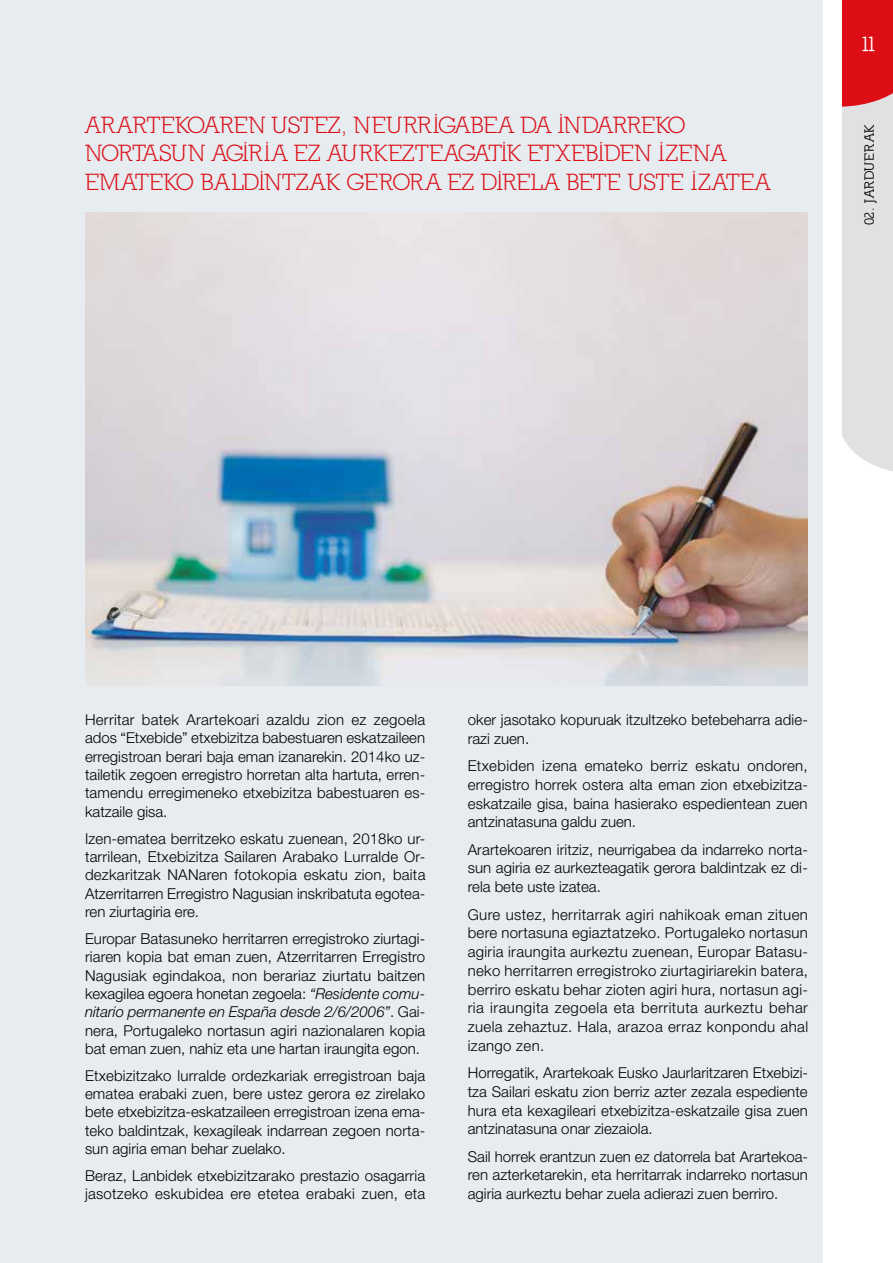
<style>
.page{position:relative;width:893px;height:1263px;background:#fff}
.page>*{position:absolute;margin:0;border:0;box-sizing:border-box;transform-origin:0 0}
._02_LADILLA_02{font:24px/28.8px "Nilland";letter-spacing:.01em;color:#dc0d15}
.t1{font:700 21px "Nilland";color:#fff}
._00_TEXTO_GENERAL{font:300 15px/18.3px "Helvetica Neue LT Std";letter-spacing:.005em;color:#000;text-align:justify}
.t2{font:700 13.5px "Nilland";letter-spacing:.045em;color:#000}
.s1{font-style:italic}
</style>
<div class="page">
<div style="left:0;top:0;width:823px;height:1263px;background:#e6ecf0"></div>
<svg style="left:842px;top:0;width:51px;height:472px;background:#e0b3b6"></svg>
<img style="left:85px;top:213px;width:723px;height:472px">
<p class="_02_LADILLA_02" style="left:85px;top:110px;width:687px">ARARTEKOAREN USTEZ, NEURRIGABEA DA INDARREKO<br>NORTASUN AGIRIA EZ AURKEZTEAGATIK ETXEBIDEN IZENA<br>EMATEKO BALDINTZAK GERORA EZ DIRELA BETE USTE IZATEA</p>
<h2 class="t1" style="left:860px;top:32px;width:19px">11</h2>
<p class="t2" style="left:861px;top:225px;width:102px;rotate:-90deg">02. JARDUERAK</p>
<p class="_00_TEXTO_GENERAL" style="left:85px;top:710px;width:342px">Herritar batek Arartekoari azaldu zion ez zegoela ados “Etxebide” etxebizitza babestuaren eskatzaileen erregistroan berari baja eman izanarekin. 2014ko uz&shy;tailetik zegoen erregistro horretan alta hartuta, erren&shy;tamendu erregimeneko etxebizitza babestuaren es&shy;katzaile gisa.</p>
<p class="_00_TEXTO_GENERAL" style="left:85px;top:829px;width:342px">Izen-ematea berritzeko eskatu zuenean, 2018ko ur&shy;tarrilean, Etxebizitza Sailaren Arabako Lurralde Or&shy;dezkaritzak NANaren fotokopia eskatu zion, baita Atzerritarren Erregistro Nagusian inskribatuta egotea&shy;ren ziurtagiria ere.</p>
<p class="_00_TEXTO_GENERAL" style="left:85px;top:929px;width:342px">Europar Batasuneko herritarren erregistroko ziurtagi&shy;riaren kopia bat eman zuen, Atzerritarren Erregistro Nagusiak egindakoa, non berariaz ziurtatu baitzen kexagilea egoera honetan zegoela: <span class="s1">“Residente comu&shy;nitario permanente en España desde 2/6/2006”</span>. Gai&shy;nera, Portugaleko nortasun agiri nazionalaren kopia bat eman zuen, nahiz eta une hartan iraungita egon.</p>
<p class="_00_TEXTO_GENERAL" style="left:85px;top:1066px;width:342px">Etxebizitzako lurralde ordezkariak erregistroan baja ematea erabaki zuen, bere ustez gerora ez zirelako bete etxebizitza-eskatzaileen erregistroan izena ema&shy;teko baldintzak, kexagileak indarrean zegoen norta&shy;sun agiria eman behar zuelako.</p>
<p class="_00_TEXTO_GENERAL" style="left:85px;top:1166px;width:342px">Beraz, Lanbidek etxebizitzarako prestazio osagarria jasotzeko eskubidea ere etetea erabaki zuen, eta</p>
<p class="_00_TEXTO_GENERAL" style="left:468px;top:710px;width:342px;line-height:18.8px">oker jasotako kopuruak itzultzeko betebeharra adie&shy;razi zuen.</p>
<p class="_00_TEXTO_GENERAL" style="left:468px;top:756px;width:342px;line-height:18.8px">Etxebiden izena emateko berriz eskatu ondoren, erregistro horrek ostera alta eman zion etxebizitza&shy;eskatzaile gisa, baina hasierako espedientean zuen antzinatasuna galdu zuen.</p>
<p class="_00_TEXTO_GENERAL" style="left:468px;top:840px;width:342px;line-height:18.8px">Arartekoaren iritziz, neurrigabea da indarreko norta&shy;sun agiria ez aurkezteagatik gerora baldintzak ez di&shy;rela bete uste izatea.</p>
<p class="_00_TEXTO_GENERAL" style="left:468px;top:904px;width:342px;line-height:18.8px">Gure ustez, herritarrak agiri nahikoak eman zituen bere nortasuna egiaztatzeko. Portugaleko nortasun agiria iraungita aurkeztu zuenean, Europar Batasu&shy;neko herritarren erregistroko ziurtagiriarekin batera, berriro eskatu behar zioten agiri hura, nortasun agi&shy;ria iraungita zegoela eta berrituta aurkeztu behar zuela zehaztuz. Hala, arazoa erraz konpondu ahal izango zen.</p>
<p class="_00_TEXTO_GENERAL" style="left:468px;top:1063px;width:342px;line-height:18.8px">Horregatik, Arartekoak Eusko Jaurlaritzaren Etxebizi&shy;tza Sailari eskatu zion berriz azter zezala espediente hura eta kexagileari etxebizitza-eskatzaile gisa zuen antzinatasuna onar ziezaiola.</p>
<p class="_00_TEXTO_GENERAL" style="left:468px;top:1147px;width:342px;line-height:18.8px">Sail horrek erantzun zuen ez datorrela bat Arartekoa&shy;ren azterketarekin, eta herritarrak indarreko nortasun agiria aurkeztu behar zuela adierazi zuen berriro.</p>
</div>
